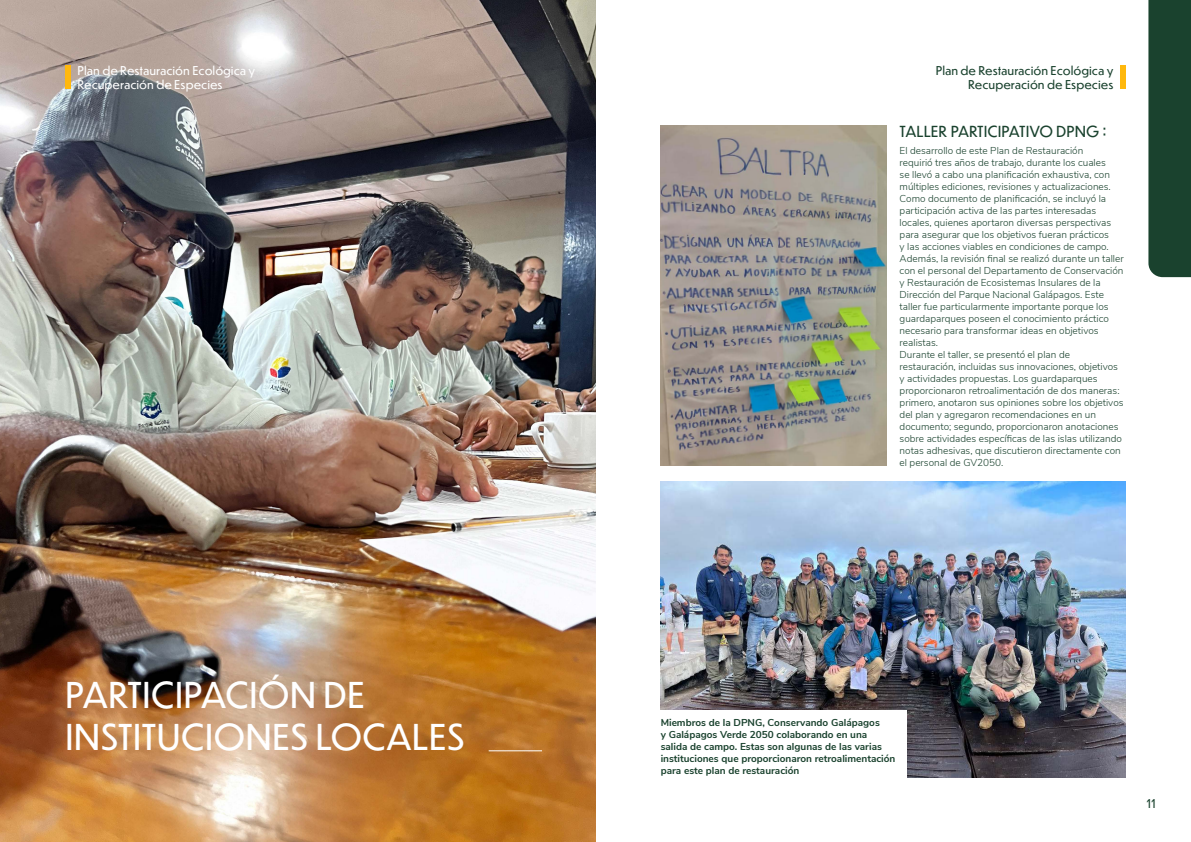
<style>
.page{position:relative;width:1191px;height:842px;background:#fff}
.page>*{position:absolute;margin:0;border:0;box-sizing:border-box;transform-origin:0 0}
.t1{font:35px/42px "Dunbar Text";color:#fff}
.t2{font:15px "Dunbar Text";color:#1a422e}
.t3{font:12px/14.4px "Dunbar Text";color:#1a422e;text-align:right}
.t4{font:12px/14.4px "Dunbar Text";color:#fff}
.t5{font:300 10px/12px "Nunito Sans";color:#1a422e}
.t6{font:700 10px/12px "Nunito Sans";color:#1a422e}
</style>
<div class="page">
<img style="left:660px;top:481px;width:465px;height:296px">
<img style="left:0;top:0;width:595px;height:842px">
<div style="left:65px;top:65px;width:5px;height:24px;background:#ffb80d"></div>
<div style="left:1120px;top:65px;width:5px;height:24px;background:#ffb80d"></div>
<div style="left:1148px;top:0;width:43px;height:277px;background:#1a422e"></div>
<hr style="left:489px;top:750px;width:53px;height:1px;background:#fff">
<div style="left:651px;top:710px;width:256px;height:77px;background:#fff"></div>
<img style="left:660px;top:126px;width:227px;height:340px">
<p class="t4" style="left:77px;top:62px;width:179px">Plan de Restauración Ecológica y<br>Recuperación de Especies</p>
<p class="t3" style="left:935px;top:62px;width:179px">Plan de Restauración Ecológica y<br>Recuperación de Especies</p>
<h2 class="t2" style="left:899px;top:121px;width:208px">TALLER PARTICIPATIVO DPNG :</h2>
<p class="t5" style="left:899px;top:144px;width:226px">El desarrollo de este Plan de Restauración<br>requirió tres años de trabajo, durante los cuales<br>se llevó a cabo una planificación exhaustiva, con múltiples ediciones, revisiones y actualizaciones.<br>Como documento de planificación, se incluyó la participación activa de las partes interesadas locales, quienes aportaron diversas perspectivas para asegurar que los objetivos fueran prácticos<br>y las acciones viables en condiciones de campo.<br>Además, la revisión final se realizó durante un taller con el personal del Departamento de Conservación y Restauración de Ecosistemas Insulares de la Dirección del Parque Nacional Galápagos. Este taller fue particularmente importante porque los guardaparques poseen el conocimiento práctico necesario para transformar ideas en objetivos realistas.<br>Durante el taller, se presentó el plan de restauración, incluidas sus innovaciones, objetivos y actividades propuestas. Los guardaparques proporcionaron retroalimentación de dos maneras: primero, anotaron sus opiniones sobre los objetivos del plan y agregaron recomendaciones en un documento; segundo, proporcionaron anotaciones sobre actividades específicas de las islas utilizando notas adhesivas, que discutieron directamente con el personal de GV2050.</p>
<h1 class="t1" style="left:65px;top:673px;width:401px">PARTICIPACIÓN DE<br>INSTITUCIONES LOCALES</h1>
<p class="t6" style="left:660px;top:716px;width:236px">Miembros de la DPNG, Conservando Galápagos<br>y Galápagos Verde 2050 colaborando en una salida de campo. Estas son algunas de las varias instituciones que proporcionaron retroalimentación para este plan de restauración</p>
<p class="t3" style="left:1146px;top:796px;width:11px">11</p>
</div>
